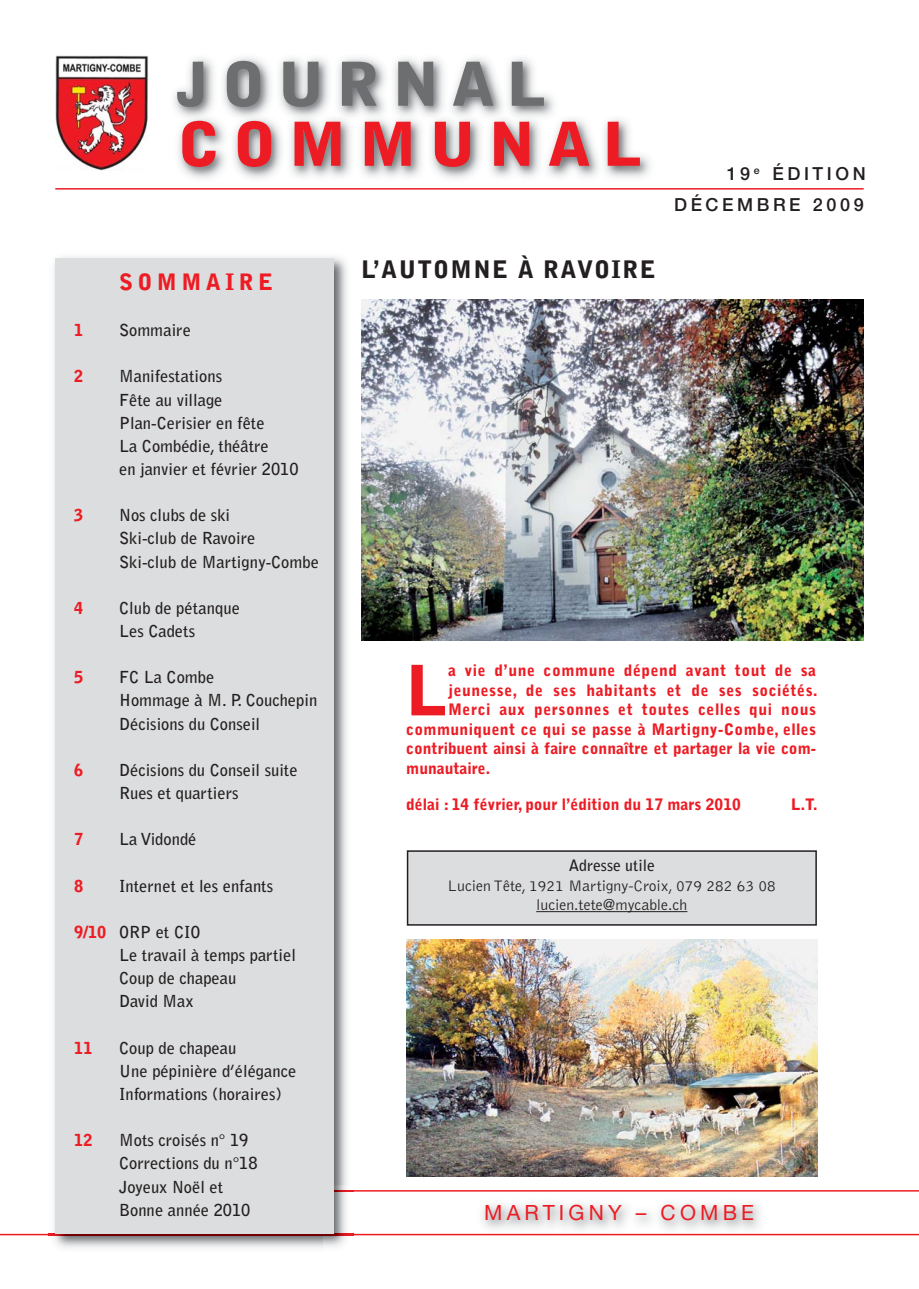
<style>
.page{position:relative;width:919px;height:1289px;background:#fff}
.page>*{position:absolute;margin:0;border:0;box-sizing:border-box;transform-origin:0 0}
.t1{font:900 68.85px "Bell Gothic";color:#ed1c24}
.t2{font:900 60px "Bell Gothic";letter-spacing:.175em;color:#ed1c24;scale:1.1 1}
.t3{font:900 60px "Bell Gothic";letter-spacing:.175em;color:#6d6e70;scale:1.1 1}
.t4{font:900 24px "Bell Gothic";letter-spacing:.06em;color:#231f20}
.t5{font:900 22.5px "Bell Gothic";letter-spacing:.2em;color:#ed1c24}
.t6{font:21px "Helvetica Neue";letter-spacing:.2em;color:#ed1c24}
.t7{font:500 18px "Helvetica Neue";letter-spacing:.2em;color:#231f20}
.t8{font:700 16.5px/23.1px "Bell Gothic";color:#231f20}
.t9{font:900 16.5px "Bell Gothic";color:#ed1c24}
.t10{font:900 15.75px "Bell Gothic";letter-spacing:.02em;color:#ed1c24}
.t11{font:900 15.75px "Bell Gothic";color:#ed1c24}
.t12{font:300 15.6px/19.5px "Bell Gothic";color:#231f20;text-align:center}
.t13{font:700 15.6px "Bell Gothic";color:#231f20}
.s1{font-weight:900;color:#ed1c24}
</style>
<div class="page">
<img style="left:162px;top:57px;width:605px;height:133px">
<img style="left:56px;top:55px;width:92px;height:115px">
<img style="left:353px;top:1191px;width:565px;height:45px">
<hr style="left:55px;top:188px;width:808px;height:1px;background:#ed1c24">
<hr style="left:333px;top:1190px;width:585px;height:1px;background:#ed1c24">
<hr style="left:0;top:1233px;width:918px;height:2px;background:#ed1c24">
<img style="left:361px;top:299px;width:502px;height:341px">
<img style="left:48px;top:257px;width:305px;height:991px">
<svg style="left:333px;top:1190px;width:20px;height:1px"></svg>
<div style="left:55px;top:258px;width:278px;height:975px;background:#dcddde"></div>
<img style="left:406px;top:939px;width:411px;height:237px">
<div style="left:407px;top:851px;width:409px;height:73px;background:#dcddde"></div>
<div style="left:407px;top:850px;width:409px;height:75px;border:2px solid #231f20"></div>
<hr style="left:536px;top:911px;width:151px;height:1px;background:#231f20">
<h2 class="t3" style="left:177px;top:62px;width:338px">JOURNAL</h2>
<h2 class="t2" style="left:177px;top:122px;width:425px">COMMUNAL</h2>
<h3 class="t5" style="left:119px;top:273px;width:156px">SOMMAIRE</h3>
<h3 class="t4" style="left:361px;top:261px;width:296px">L’AUTOMNE À RAVOIRE</h3>
<p class="t7" style="left:726px;top:167px;width:141px">19 <sup>e</sup> ÉDITION</p>
<p class="t7" style="left:674px;top:198px;width:191px">DÉCEMBRE 2009</p>
<p class="t9" style="left:74px;top:324px;width:11px">1</p>
<p class="t8" style="left:119px;top:320px;width:73px">Sommaire</p>
<p class="t9" style="left:74px;top:370px;width:11px">2</p>
<p class="t8" style="left:119px;top:366px;width:181px">Manifestations<br>Fête au village<br>Plan-Cerisier en fête<br>La Combédie, théâtre<br>en janvier et février 2010</p>
<p class="t9" style="left:74px;top:509px;width:11px">3</p>
<p class="t8" style="left:119px;top:505px;width:201px">Nos clubs de ski<br>Ski-club de Ravoire<br>Ski-club de Martigny-Combe</p>
<p class="t9" style="left:74px;top:601px;width:11px">4</p>
<p class="t8" style="left:119px;top:597px;width:122px">Club de pétanque<br>Les Cadets</p>
<p class="t9" style="left:74px;top:671px;width:11px">5</p>
<p class="t8" style="left:119px;top:667px;width:200px">FC La Combe<br>Hommage à M. P. Couchepin<br>Décisions du Conseil</p>
<p class="t9" style="left:74px;top:763px;width:11px">6</p>
<p class="t8" style="left:119px;top:759px;width:180px">Décisions du Conseil suite<br>Rues et quartiers</p>
<p class="t9" style="left:74px;top:833px;width:11px">7</p>
<p class="t8" style="left:119px;top:829px;width:79px">La Vidondé</p>
<p class="t9" style="left:74px;top:879px;width:11px">8</p>
<p class="t8" style="left:119px;top:875px;width:156px">Internet et les enfants</p>
<p class="t8" style="left:119px;top:921px;width:178px;text-indent:-45px"><span class="s1">9/10</span> ORP et CIO<br>Le travail à temps partiel<br>Coup de chapeau<br>David Max</p>
<p class="t9" style="left:74px;top:1041px;width:20px">11</p>
<p class="t8" style="left:119px;top:1037px;width:179px">Coup de chapeau<br>Une pépinière d’élégance<br>Informations (horaires)</p>
<p class="t9" style="left:74px;top:1134px;width:20px">12</p>
<p class="t8" style="left:119px;top:1129px;width:140px">Mots croisés n° 19<br>Corrections du n°18<br>Joyeux Noël et<br>Bonne année 2010</p>
<h1 class="t1" style="left:406px;top:664px;width:44px">L</h1>
<p class="t10" style="left:448px;top:664px;width:369px">a vie d’une commune dépend avant tout de sa</p>
<p class="t10" style="left:448px;top:684px;width:371px">jeunesse, de ses habitants et de ses sociétés.</p>
<p class="t10" style="left:448px;top:703px;width:369px">Merci aux personnes et toutes celles qui nous</p>
<p class="t10" style="left:406px;top:723px;width:411px">communiquent ce qui se passe à Martigny-Combe, elles</p>
<p class="t11" style="left:406px;top:742px;width:411px">contribuent ainsi à faire connaître et partager la vie com-</p>
<p class="t11" style="left:406px;top:762px;width:85px">munautaire.</p>
<p class="t11" style="left:406px;top:798px;width:336px">délai : 14 février, pour l’édition du 17 mars 2010</p>
<p class="t10" style="left:791px;top:798px;width:28px">L.T.</p>
<p class="t13" style="left:568px;top:859px;width:88px">Adresse utile</p>
<p class="t12" style="left:447px;top:876px;width:330px">Lucien Tête, 1921 Martigny-Croix, 079 282 63 08 lucien.tete@mycable.ch</p>
<p class="t6" style="left:484px;top:1204px;width:271px">MARTIGNY – COMBE</p>
</div>
